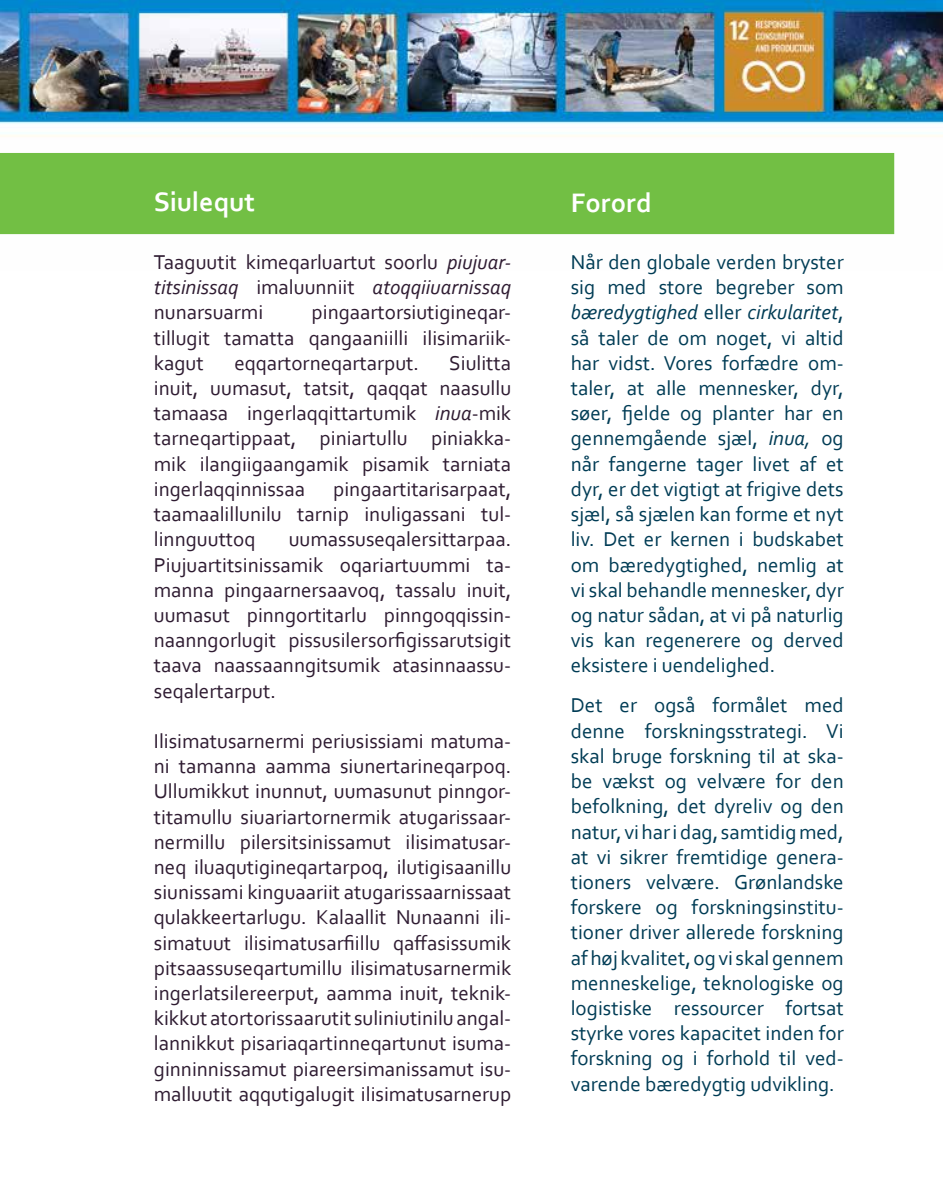
<style>
.page{position:relative;width:943px;height:1191px;background:#fff}
.page>*{position:absolute;margin:0;border:0;box-sizing:border-box;transform-origin:0 0}
.t1{font:700 28px "Corbel";color:#fff}
.t2{font:21px/25.2px "Corbel";color:#2f1c32;text-align:justify}
.t3{font:21px/25.2px "Corbel";color:#003c55;text-align:justify}
.s1{font-style:italic}
</style>
<div class="page">
<img style="left:0;top:0;width:943px;height:235px">
<div style="left:0;top:153px;width:894px;height:81px;background:#72bf44"></div>
<h1 class="t1" style="left:154px;top:184px;width:103px">Siulequt</h1>
<h1 class="t1" style="left:570px;top:185px;width:82px">Forord</h1>
<p class="t2" style="left:154px;top:249px;width:359px">Taaguutit kimeqarluartut soorlu <span class="s1">piujuar&shy;titsinissaq</span> imaluunniit <span class="s1">atoqqiiuarnissaq </span>nunarsuarmi</p>
<p class="t2" style="left:154px;top:299px;width:359px;text-indent:158px">pingaartorsiutigineqar&shy;tillugit tamatta qangaaniilli ilisimariik&shy;kagut</p>
<p class="t2" style="left:154px;top:350px;width:359px;text-indent:295px">Siulitta inuit, uumasut, tatsit, qaqqat naasullu tamaasa ingerlaqqittartumik <span class="s1">inua</span>-mik tarneqartippaat, piniartullu piniakka&shy;mik ilangiigaangamik pisamik tarniata ingerlaqqinnissaa</p>
<p class="t2" style="left:234px;top:350px;width:186px">eqqartorneqartarput.</p>
<p class="t2" style="left:154px;top:476px;width:359px;text-indent:179px">pingaartitarisarpaat, taamaalillunilu tarnip inuligassani tul&shy;linnguuttoq</p>
<p class="t2" style="left:154px;top:526px;width:359px;text-indent:135px">uumassuseqalersittarpaa.<br>Piujuartitsinissamik oqariartuummi ta&shy;manna pingaarnersaavoq, tassalu inuit, uumasut pinngortitarlu pinngoqqissin&shy;naanngorlugit pissusilersorfigissarutsigit taava naassaanngitsumik atasinnaassu&shy;seqalertarput.</p>
<p class="t2" style="left:154px;top:728px;width:359px">Ilisimatusarnermi periusissiami matuma&shy;ni tamanna aamma siunertarineqarpoq.<br>Ullumikkut inunnut, uumasunut pinngor&shy;titamullu siuariartornermik atugarissaar&shy;nermillu pilersitsinissamut ilisimatusar&shy;neq iluaqutigineqartarpoq, ilutigisaanillu siunissami kinguaariit atugarissaarnissaat qulakkeertarlugu. Kalaallit Nunaanni ili&shy;simatuut ilisimatusarfiillu qaffasissumik pitsaassuseqartumillu ilisimatusarnermik ingerlatsilereerput, aamma inuit, teknik&shy;kikkut atortorissaarutit suliniutinilu angal&shy;lannikkut pisariaqartinneqartunut isuma&shy;ginninnissamut piareersimanissamut isu&shy;malluutit aqqutigalugit ilisimatusarnerup</p>
<p class="t3" style="left:570px;top:249px;width:274px">Når den globale verden bryster sig med store begreber som <span class="s1">bæredygtighed</span> eller <span class="s1">cirkularitet</span>, så taler de om noget, vi altid har vidst. Vores forfædre om&shy;taler, at alle mennesker, dyr, søer, fjelde og planter har en gennemgående sjæl, <span class="s1">inua,</span> og når fangerne tager livet af et dyr, er det vigtigt at frigive dets sjæl, så sjælen kan forme et nyt liv. Det er kernen i budskabet om bæredygtighed, nemlig at vi skal behandle mennesker, dyr og natur sådan, at vi på naturlig vis kan regenerere og derved eksistere i uendelighed.</p>
<p class="t3" style="left:570px;top:692px;width:274px">Det er også formålet med denne forskningsstrategi. Vi skal bruge forskning til at ska&shy;be vækst og velvære for den befolkning, det dyreliv og den natur, vi har i dag, samtidig med, at vi sikrer fremtidige genera&shy;tioners velvære. Grønlandske forskere og forskningsinstitu&shy;tioner driver allerede forskning af høj kvalitet, og vi skal gennem menneskelige, teknologiske og logistiske ressourcer fortsat styrke vores kapacitet inden for forskning og i forhold til ved&shy;varende bæredygtig udvikling.</p>
</div>
